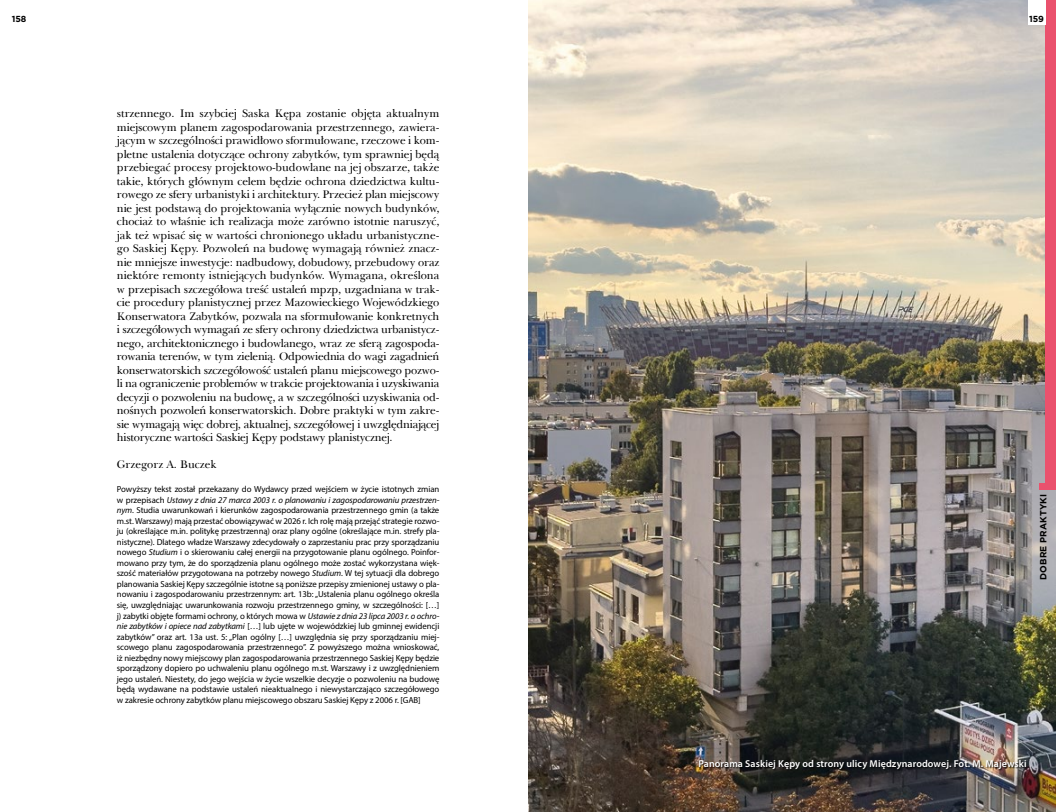
<style>
.page{position:relative;width:1056px;height:812px;background:#fff}
.page>*{position:absolute;margin:0;border:0;box-sizing:border-box;transform-origin:0 0}
.t1{font:11.25px/13.5px "Baskerville EU";letter-spacing:-.02em;color:#000;text-align:justify}
.t2{font:11.25px "Baskerville EU";color:#000}
.t3{font:600 10px "Myriad Pro";letter-spacing:.01em;color:#fff}
.t4{font:700 9px "Gotham";letter-spacing:.01em;color:#000}
.t5{font:8.75px/10.5px "Myriad Pro";letter-spacing:-.01em;color:#000;text-align:justify}
.t6{font:700 8.75px "Gotham";color:#000}
.s1{font-style:italic}
</style>
<div class="page">
<img style="left:529px;top:0;width:527px;height:811px">
<div style="left:699px;top:759px;width:329px;height:12px;background:#000;opacity:.83"></div>
<div style="left:1045px;top:0;width:11px;height:489px;background:#ea516d"></div>
<div style="left:1039px;top:483px;width:17px;height:6px;background:#ea516d"></div>
<div style="left:1028px;top:0;width:17px;height:25px;background:#fff"></div>
<p class="t6" style="left:12px;top:13px;width:16px">158</p>
<p class="t6" style="left:1029px;top:13px;width:16px">159</p>
<p class="t1" style="left:117px;top:107px;width:324px">strzennego. Im szybciej Saska Kępa zostanie objęta aktualnym miejscowym planem zagospodarowania przestrzennego, zawiera&shy;jącym w szczególności prawidłowo sformułowane, rzeczowe i kom&shy;pletne ustalenia dotyczące ochrony zabytków, tym sprawniej będą przebiegać procesy projektowo-budowlane na jej obszarze, także takie, których głównym celem będzie ochrona dziedzictwa kultu&shy;rowego ze sfery urbanistyki i architektury. Przecież plan miejscowy nie jest podstawą do projektowania wyłącznie nowych budynków, chociaż to właśnie ich realizacja może zarówno istotnie naruszyć, jak też wpisać się w wartości chronionego układu urbanistyczne&shy;go Saskiej Kępy. Pozwoleń na budowę wymagają również znacz&shy;nie mniejsze inwestycje: nadbudowy, dobudowy, przebudowy oraz niektóre remonty istniejących budynków. Wymagana, określona w przepisach szczegółowa treść ustaleń mpzp, uzgadniana w trak&shy;cie procedury planistycznej przez Mazowieckiego Wojewódzkiego Konserwatora Zabytków, pozwala na sformułowanie konkretnych i szczegółowych wymagań ze sfery ochrony dziedzictwa urbanistycz&shy;nego, architektonicznego i budowlanego, wraz ze sferą zagospoda&shy;rowania terenów, w tym zielenią. Odpowiednia do wagi zagadnień konserwatorskich szczegółowość ustaleń planu miejscowego pozwo&shy;li na ograniczenie problemów w trakcie projektowania i uzyskiwania decyzji o pozwoleniu na budowę, a w szczególności uzyskiwania od&shy;nośnych pozwoleń konserwatorskich. Dobre praktyki w tym zakre&shy;sie wymagają więc dobrej, aktualnej, szczegółowej i uwzględniającej historyczne wartości Saskiej Kępy podstawy planistycznej.</p>
<p class="t2" style="left:117px;top:457px;width:101px">Grzegorz A. Buczek</p>
<p class="t5" style="left:117px;top:484px;width:324px">Powyższy tekst został przekazany do Wydawcy przed wejściem w życie istotnych zmian w przepisach <span class="s1">Ustawy z dnia 27 marca 2003 r. o planowaniu i zagospodarowaniu przestrzen&shy;nym</span>. Studia uwarunkowań i kierunków zagospodarowania przestrzennego gmin (a także m.st. Warszawy) mają przestać obowiązywać w 2026 r. Ich rolę mają przejąć strategie rozwo&shy;ju (określające m.in. politykę przestrzenną) oraz plany ogólne (określające m.in. strefy pla&shy;nistyczne). Dlatego władze Warszawy zdecydowały o zaprzestaniu prac przy sporządzaniu nowego <span class="s1">Studium</span> i o skierowaniu całej energii na przygotowanie planu ogólnego. Poinfor&shy;mowano przy tym, że do sporządzenia planu ogólnego może zostać wykorzystana więk&shy;szość materiałów przygotowana na potrzeby nowego <span class="s1">Studium</span>. W tej sytuacji dla dobrego planowania Saskiej Kępy szczególnie istotne są poniższe przepisy zmienionej ustawy o pla&shy;nowaniu i zagospodarowaniu przestrzennym: art. 13b: „Ustalenia planu ogólnego określa się, uwzględniając uwarunkowania rozwoju przestrzennego gminy, w szczególności: […] j) zabytki objęte formami ochrony, o których mowa w <span class="s1">Ustawie z dnia 23 lipca 2003 r. o ochro&shy;nie zabytków i opiece nad zabytkami</span> […] lub ujęte w wojewódzkiej lub gminnej ewidencji zabytków” oraz art. 13a ust. 5: „Plan ogólny […] uwzględnia się przy sporządzaniu miej&shy;scowego planu zagospodarowania przestrzennego”. Z powyższego można wnioskować, iż niezbędny nowy miejscowy plan zagospodarowania przestrzennego Saskiej Kępy będzie sporządzony dopiero po uchwaleniu planu ogólnego m.st. Warszawy i z uwzględnieniem jego ustaleń. Niestety, do jego wejścia w życie wszelkie decyzje o pozwoleniu na budowę będą wydawane na podstawie ustaleń nieaktualnego i niewystarczająco szczegółowego w zakresie ochrony zabytków planu miejscowego obszaru Saskiej Kępy z 2006 r. [GAB]</p>
<p class="t4" style="left:1037px;top:579px;width:87px;rotate:-90deg">DOBRE PRAKTYKI</p>
<p class="t3" style="left:698px;top:757px;width:330px">Panorama Saskiej Kępy od strony ulicy Międzynarodowej. Fot. M. Majewski</p>
</div>
